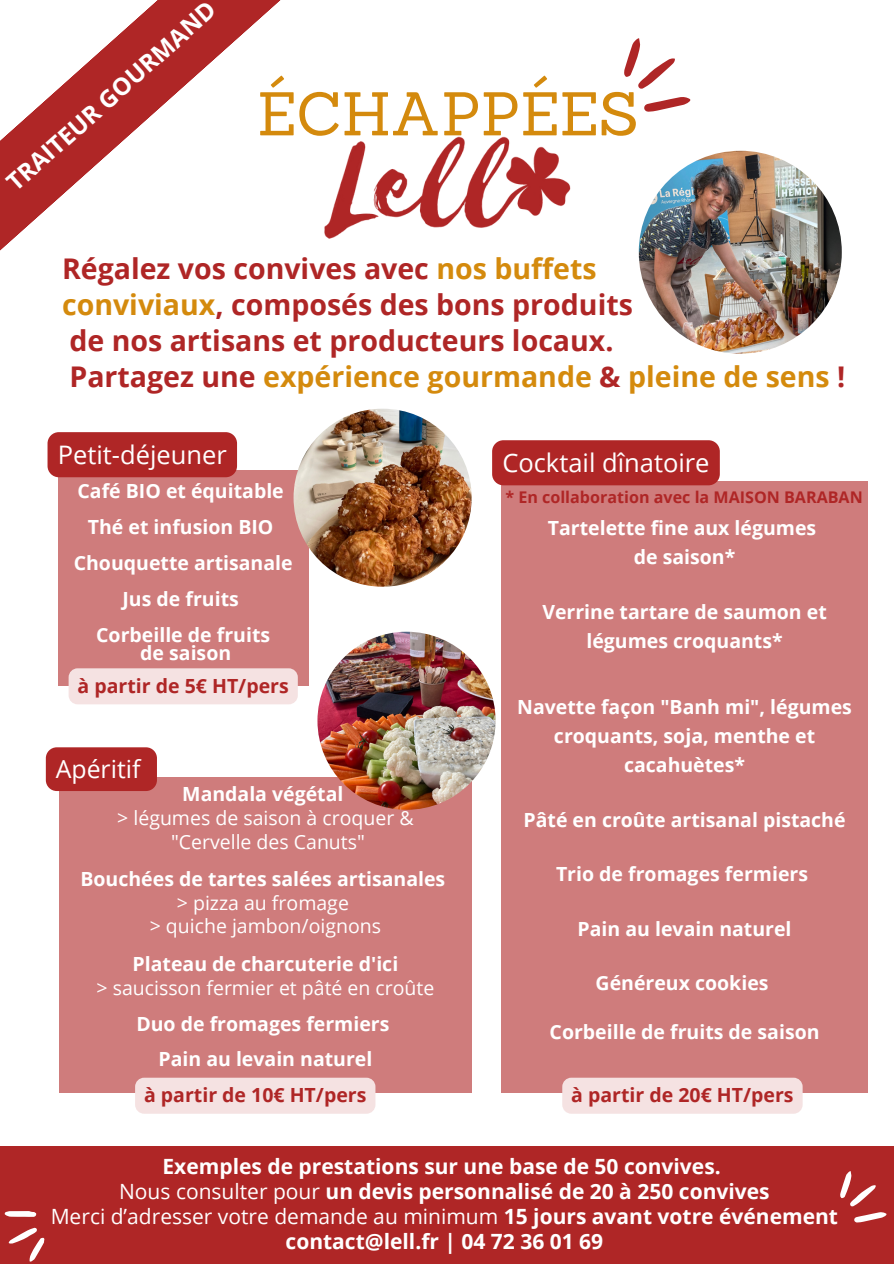
<style>
.page{position:relative;width:894px;height:1264px;background:#fff}
.page>*{position:absolute;margin:0;border:0;box-sizing:border-box;transform-origin:0 0}
.t1{font:60px "Sanchez";color:#d48a0d}
.t2{font:700 28.5px "Open Sans";color:#af2626}
.t3{font:700 28.5px "Open Sans";color:#d48a0d}
.t4{font:25.5px "Open Sans";color:#fff}
.t5{font:24.9px "Open Sans";color:#fff}
.t6{font:700 24.15px "Open Sans";color:#fff}
.t7{font:700 21px "Open Sans";color:#fff}
.t8{font:21px "Open Sans";color:#fff}
.t9{font:700 19.5px/29.4px "Open Sans";color:#fff;text-align:center}
.t10{font:19.5px "Open Sans";color:#fff}
.t11{font:700 19.5px "Open Sans";color:#af2626}
.t12{font:700 16.05px "Open Sans";color:#af2626}
.s1{color:#d48a0d}
.s2{color:#af2626}
.s3{font-weight:400}
.s4{font-weight:700}
</style>
<div class="page">
<svg style="left:0;top:0;width:281px;height:251px"></svg>
<div style="left:0;top:1146px;width:893px;height:117px;background:#af2626"></div>
<div style="left:501px;top:481px;width:366px;height:611px;background:#cf7c7c"></div>
<img style="left:324px;top:136px;width:247px;height:103px">
<svg style="left:624px;top:38px;width:66px;height:74px"></svg>
<img style="left:638px;top:151px;width:203px;height:203px;border-radius:50%">
<div style="left:58px;top:470px;width:250px;height:216px;background:#cf7c7c"></div>
<div style="left:69px;top:668px;width:229px;height:36px;background:#f5e2e2;border-radius:9px"></div>
<div style="left:47px;top:432px;width:190px;height:45px;background:#af2626"></div>
<img style="left:293px;top:408px;width:178px;height:178px;border-radius:50%">
<div style="left:492px;top:440px;width:227px;height:45px;background:#af2626"></div>
<div style="left:59px;top:777px;width:412px;height:315px;background:#cf7c7c"></div>
<div style="left:46px;top:747px;width:111px;height:44px;background:#af2626;border-radius:11px"></div>
<div style="left:135px;top:1077px;width:240px;height:36px;background:#f5e2e2;border-radius:9px"></div>
<img style="left:317px;top:631px;width:178px;height:178px;border-radius:50%">
<div style="left:562px;top:1077px;width:240px;height:36px;background:#f5e2e2;border-radius:9px"></div>
<svg style="left:840px;top:1171px;width:46px;height:51px"></svg>
<svg style="left:4px;top:1211px;width:41px;height:51px"></svg>
<p class="t6" style="left:-1px;top:173px;width:271px;rotate:-42deg">TRAITEUR GOURMAND</p>
<p class="t1" style="left:257px;top:75px;width:383px">ÉCHAPPÉES</p>
<p class="t2" style="left:62px;top:248px;width:536px">Régalez vos convives avec <span class="s1">nos buffets</span></p>
<p class="t2" style="left:62px;top:284px;width:572px"><span class="s1">conviviaux</span>, composés des bons produits</p>
<p class="t2" style="left:69px;top:320px;width:545px">de nos artisans et producteurs locaux.</p>
<p class="t3" style="left:69px;top:356px;width:777px"><span class="s2">Partagez une</span> expérience gourmande <span class="s2">&amp;</span> pleine de sens <span class="s2">!</span></p>
<p class="t4" style="left:58px;top:437px;width:170px">Petit-déjeuner</p>
<p class="t4" style="left:502px;top:445px;width:209px">Cocktail dînatoire</p>
<p class="t9" style="left:77px;top:476px;width:208px">Café BIO et équitable</p>
<p class="t9" style="left:88px;top:512px;width:187px">Thé et infusion BIO</p>
<p class="t9" style="left:74px;top:548px;width:220px">Chouquette artisanale</p>
<p class="t9" style="left:122px;top:584px;width:118px">Jus de fruits</p>
<p class="t9" style="left:96px;top:620px;width:175px">Corbeille de fruits</p>
<p class="t11" style="left:78px;top:672px;width:213px">à partir de 5€ HT/pers</p>
<p class="t9" style="left:140px;top:638px;width:92px">de saison</p>
<p class="t5" style="left:56px;top:751px;width:86px">Apéritif</p>
<p class="t9" style="left:182px;top:779px;width:163px">Mandala végétal</p>
<p class="t10" style="left:117px;top:804px;width:298px">&gt; légumes de saison à croquer &amp;</p>
<p class="t10" style="left:171px;top:827px;width:195px">"Cervelle des Canuts"</p>
<p class="t9" style="left:80px;top:863px;width:366px">Bouchées de tartes salées artisanales</p>
<p class="t10" style="left:177px;top:889px;width:173px">&gt; pizza au fromage</p>
<p class="t10" style="left:150px;top:912px;width:233px">&gt; quiche jambon/oignons</p>
<p class="t9" style="left:132px;top:948px;width:267px">Plateau de charcuterie d'ici</p>
<p class="t10" style="left:96px;top:973px;width:339px">&gt; saucisson fermier et pâté en croûte</p>
<p class="t9" style="left:136px;top:1008px;width:254px">Duo de fromages fermiers</p>
<p class="t9" style="left:158px;top:1044px;width:215px">Pain au levain naturel</p>
<p class="t12" style="left:505px;top:486px;width:359px">* En collaboration avec la MAISON BARABAN</p>
<p class="t9" style="left:547px;top:512px;width:270px">Tartelette fine aux légumes</p>
<p class="t9" style="left:633px;top:542px;width:103px">de saison*</p>
<p class="t9" style="left:542px;top:596px;width:286px">Verrine tartare de saumon et légumes croquants*</p>
<p class="t9" style="left:517px;top:691px;width:336px">Navette façon "Banh mi", légumes croquants, soja, menthe et cacahuètes*</p>
<p class="t9" style="left:523px;top:804px;width:323px">Pâté en croûte artisanal pistaché</p>
<p class="t9" style="left:556px;top:858px;width:253px">Trio de fromages fermiers</p>
<p class="t9" style="left:577px;top:913px;width:215px">Pain au levain naturel</p>
<p class="t9" style="left:595px;top:967px;width:174px">Généreux cookies</p>
<p class="t9" style="left:549px;top:1017px;width:271px">Corbeille de fruits de saison</p>
<p class="t11" style="left:144px;top:1081px;width:224px">à partir de 10€ HT/pers</p>
<p class="t11" style="left:571px;top:1081px;width:224px">à partir de 20€ HT/pers</p>
<p class="t7" style="left:162px;top:1151px;width:559px">Exemples de prestations sur une base de 50 convives.</p>
<p class="t7" style="left:119px;top:1176px;width:651px"><span class="s3">Nous consulter pour</span> un devis personnalisé de 20 à 250 convives</p>
<p class="t8" style="left:51px;top:1201px;width:788px">Merci d’adresser votre demande au minimum <span class="s4">15 jours avant votre événement</span></p>
<p class="t7" style="left:285px;top:1226px;width:319px">contact@lell.fr | 04 72 36 01 69</p>
</div>
